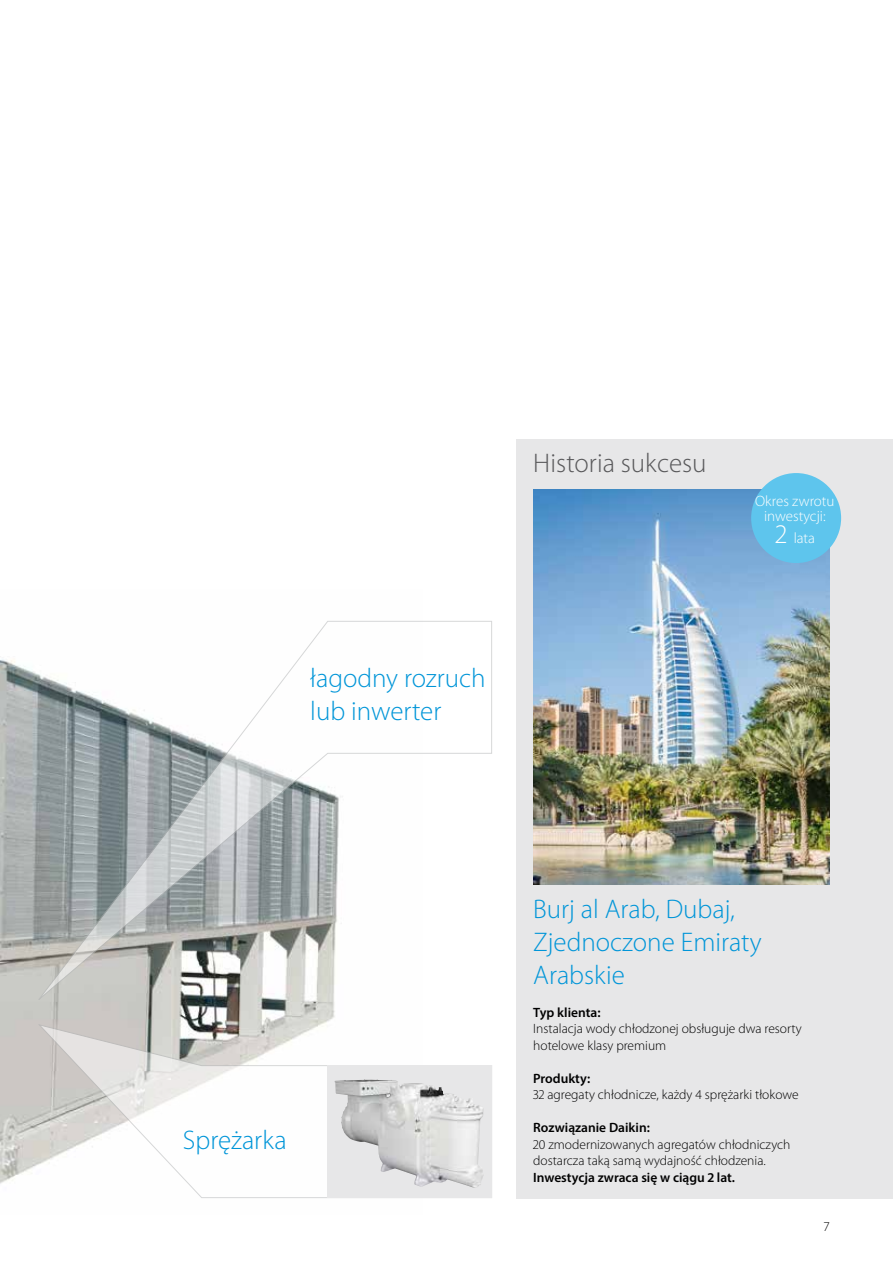
<style>
.page{position:relative;width:893px;height:1263px;background:#fff}
.page>*{position:absolute;margin:0;border:0;box-sizing:border-box;transform-origin:0 0}
.t1{font:300 27px/33px "Myriad Pro";color:#0095d8}
.t2{font:300 27px "Myriad Pro";color:#58585a}
.t3{font:300 15px/15px "Myriad Pro";color:#fff;text-align:center}
.t4{font:300 13.5px/16.5px "Myriad Pro";color:#000}
.t5{font:600 13.5px "Myriad Pro";color:#000}
.s1{font-size:27px}
</style>
<div class="page">
<div style="left:516px;top:439px;width:377px;height:759px;background:#e7e7e8"></div>
<img style="left:533px;top:489px;width:296px;height:396px">
<img style="left:0;top:659px;width:335px;height:525px">
<svg style="left:38px;top:1024px;width:454px;height:174px"></svg>
<svg style="left:36px;top:621px;width:456px;height:381px"></svg>
<div style="left:327px;top:1065px;width:165px;height:132px;background:#e7e7e8"></div>
<img style="left:335px;top:1079px;width:149px;height:109px">
<div style="left:751px;top:473px;width:90px;height:90px;background:#5ec5ed;border-radius:50%"></div>
<h1 class="t1" style="left:310px;top:661px;width:177px">łagodny rozruch lub inwerter</h1>
<h1 class="t2" style="left:533px;top:448px;width:175px">Historia sukcesu</h1>
<p class="t3" style="left:755px;top:493px;width:81px">Okres zwrotu inwestycji:</p>
<p class="t3" style="left:775px;top:531px;width:42px"><span class="s1">2</span> lata</p>
<h1 class="t1" style="left:183px;top:1123px;width:105px">Sprężarka</h1>
<h1 class="t1" style="left:533px;top:892px;width:230px">Burj al Arab, Dubaj,<br>Zjednoczone Emiraty<br>Arabskie</h1>
<p class="t5" style="left:533px;top:1003px;width:69px">Typ klienta:</p>
<p class="t4" style="left:533px;top:1021px;width:270px">Instalacja wody chłodzonej obsługuje dwa resorty hotelowe klasy premium</p>
<p class="t5" style="left:533px;top:1069px;width:59px">Produkty:</p>
<p class="t4" style="left:533px;top:1086px;width:267px">32 agregaty chłodnicze, każdy 4 sprężarki tłokowe</p>
<p class="t5" style="left:533px;top:1119px;width:118px">Rozwiązanie Daikin:</p>
<p class="t4" style="left:533px;top:1136px;width:259px">20 zmodernizowanych agregatów chłodniczych dostarcza taką samą wydajność chłodzenia.</p>
<p class="t5" style="left:533px;top:1168px;width:203px">Inwestycja zwraca się w ciągu 2 lat.</p>
<p class="t4" style="left:824px;top:1219px;width:7px">7</p>
</div>
